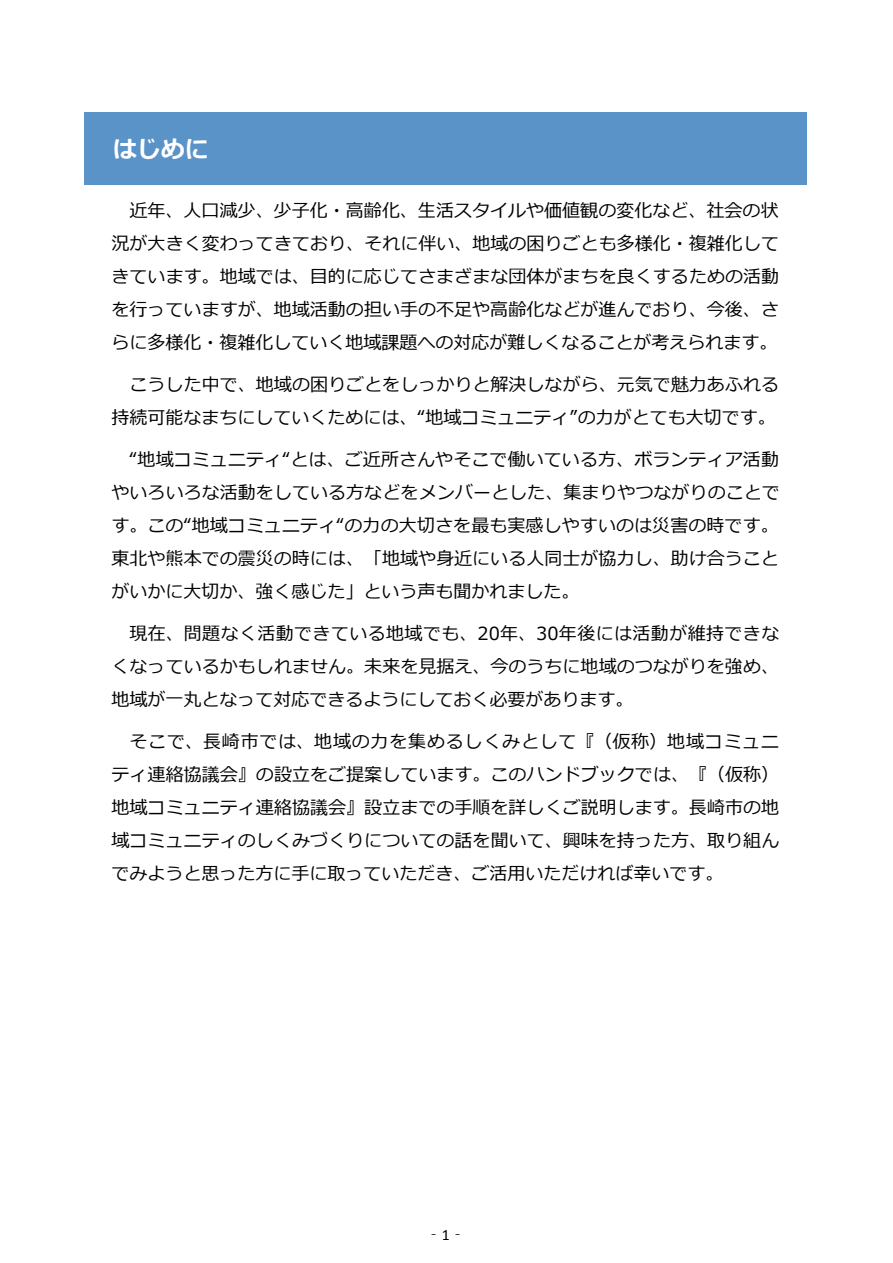
<style>
.page{position:relative;width:893px;height:1263px;background:#fff}
.page>*{position:absolute;margin:0;border:0;box-sizing:border-box;transform-origin:0 0}
.t1{font:700 24px "Meiryo";color:#fff}
.t2{font:18px/33px "Meiryo";color:#000;text-align:justify}
.t3{font:15.75px "MS Mincho";color:#000}
.s1{font-family:"Calibri"}
</style>
<div class="page">
<div style="left:84px;top:112px;width:723px;height:73px;background:#5993c8"></div>
<h1 class="t1" style="left:113px;top:132px;width:98px">はじめに</h1>
<p class="t2" style="left:111px;top:195px;width:669px;text-indent:18px">近年、人口減少、少子化・高齢化、生活スタイルや価値観の変化など、社会の状況が大きく変わってきており、それに伴い、地域の困りごとも多様化・複雑化してきています。地域では、目的に応じてさまざまな団体がまちを良くするための活動を行っていますが、地域活動の担い手の不足や高齢化などが進んでおり、今後、さらに多様化・複雑化していく地域課題への対応が難しくなることが考えられます。</p>
<p class="t2" style="left:111px;top:369px;width:669px;text-align:right">こうした中で、地域の困りごとをしっかりと解決しながら、元気で魅力あふれる持続可能なまちにしていくためには、“地域コミュニティ”の力がとても大切です。</p>
<p class="t2" style="left:111px;top:444px;width:670px;text-indent:18px">“地域コミュニティ“とは、ご近所さんやそこで働いている方、ボランティア活動やいろいろな活動をしている方などをメンバーとした、集まりやつながりのことです。この“地域コミュニティ“の力の大切さを最も実感しやすいのは災害の時です。東北や熊本での震災の時には、「地域や身近にいる人同士が協力し、助け合うことがいかに大切か、強く感じた」という声も聞かれました。</p>
<p class="t2" style="left:111px;top:618px;width:669px;text-indent:18px">現在、問題なく活動できている地域でも、20年、30年後には活動が維持できなくなっているかもしれません。未来を見据え、今のうちに地域のつながりを強め、地域が一丸となって対応できるようにしておく必要があります。</p>
<p class="t2" style="left:111px;top:726px;width:669px;text-indent:18px">そこで、長崎市では、地域の力を集めるしくみとして『（仮称）地域コミュニティ連絡協議会』の設立をご提案しています。このハンドブックでは、『（仮称(地域コミュニティ連絡協議会』設立までの手順を詳しくご説明します。長崎市の地域コミュニティのしくみづくりについての話を聞いて、興味を持った方、取り組んでみようと思った方に手に取っていただき、ご活用いただければ幸いです。</p>
<p class="t3" style="left:426px;top:1227px;width:41px">‐ ‐<span class="s1">1</span></p>
</div>
